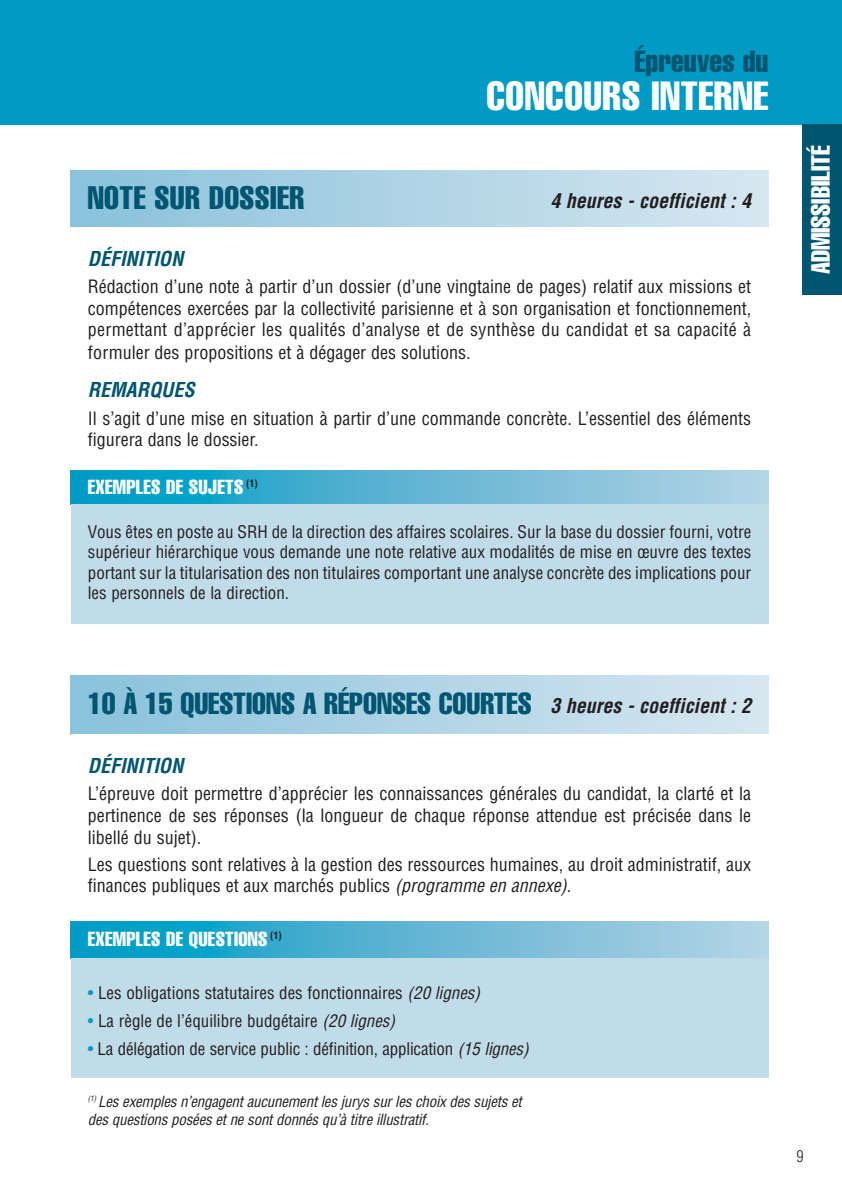
<style>
.page{position:relative;width:842px;height:1191px;background:#fff}
.page>*{position:absolute;margin:0;border:0;box-sizing:border-box;transform-origin:0 0}
.t1{font:extra-condensed 40px "Helvetica";letter-spacing:.015em;color:#fff}
.t2{font:extra-condensed 32px "Helvetica";letter-spacing:.015em;color:#005571}
.t3{font:extra-condensed 30px "Helvetica";color:#005571}
.t4{font:extra-condensed 26px "Helvetica";color:#fff}
.t5{font:extra-condensed 20px "Helvetica";letter-spacing:.015em;color:#fff}
.t6{font:italic 700 condensed 20px "Helvetica";color:#005571}
.t7{font:italic 700 condensed 20px "Helvetica";color:#231f20}
.t8{font:condensed 18px/21.6px "Helvetica";color:#231f20;text-align:justify}
.t9{font:condensed 17px/20.4px "Helvetica";color:#231f20;text-align:justify}
.t10{font:300 condensed 16px "Helvetica";color:#231f20}
.t11{font:italic condensed 15px/18px "Helvetica";color:#231f20}
.s1{font-weight:700;font-style:italic;font-stretch:condensed;font-size:20px;color:#231f20}
.s2{font-style:italic}
.s3{color:#009bc4}
</style>
<div class="page">
<div style="left:0;top:0;width:842px;height:125px;background:#009bc4"></div>
<div style="left:802px;top:125px;width:40px;height:170px;background:#005571"></div>
<div style="left:71px;top:170px;width:697px;height:57px;background:linear-gradient(to right,#89c2db,#d7e7f0)"></div>
<svg style="left:71px;top:471px;width:697px;height:34px;background:#5cb7d4"></svg>
<div style="left:71px;top:505px;width:697px;height:119px;background:#c1dce9"></div>
<div style="left:71px;top:675px;width:697px;height:59px;background:linear-gradient(to right,#89c2db,#d7e7f0)"></div>
<svg style="left:71px;top:921px;width:697px;height:37px;background:#59b6d4"></svg>
<div style="left:71px;top:958px;width:697px;height:119px;background:#c1dce9"></div>
<h3 class="t3" style="left:634px;top:51px;width:135px">Épreuves du</h3>
<h1 class="t1" style="left:486px;top:82px;width:283px">CONCOURS INTERNE</h1>
<h2 class="t2" style="left:88px;top:186px;width:218px">NOTE SUR DOSSIER</h2>
<p class="t7" style="left:550px;top:193px;width:206px">4 heures - coefficient : 4</p>
<p class="t6" style="left:88px;top:251px;width:101px">DÉFINITION</p>
<p class="t8" style="left:88px;top:277px;width:665px">Rédaction d’une note à partir d’un dossier (d’une vingtaine de pages) relatif aux missions et compétences exercées par la collectivité parisienne et à son organisation et fonctionnement, permettant d’apprécier les qualités d’analyse et de synthèse du candidat et sa capacité à formuler des propositions et à dégager des solutions.</p>
<p class="t6" style="left:88px;top:382px;width:112px">REMARQUES</p>
<p class="t8" style="left:88px;top:409px;width:665px">Il s’agit d’une mise en situation à partir d’une commande concrète. L’essentiel des éléments figurera dans le dossier.</p>
<p class="t5" style="left:88px;top:480px;width:171px">EXEMPLES DE SUJETS <sup>(1)</sup></p>
<p class="t9" style="left:88px;top:523px;width:665px">Vous êtes en poste au SRH de la direction des affaires scolaires. Sur la base du dossier fourni, votre supérieur hiérarchique vous demande une note relative aux modalités de mise en œuvre des textes portant sur la titularisation des non titulaires comportant une analyse concrète des implications pour les personnels de la direction.</p>
<h3 class="t4" style="left:811px;top:274px;width:131px;rotate:-90deg">ADMISSIBILITÉ</h3>
<h3 class="t3" style="left:88px;top:693px;width:669px">10 À 15 QUESTIONS A RÉPONSES COURTES <span class="s1">3 heures - coefficient : 2</span></h3>
<p class="t6" style="left:88px;top:758px;width:101px">DÉFINITION</p>
<p class="t8" style="left:88px;top:784px;width:665px">L’épreuve doit permettre d’apprécier les connaissances générales du candidat, la clarté et la pertinence de ses réponses (la longueur de chaque réponse attendue est précisée dans le libellé du sujet).</p>
<p class="t8" style="left:88px;top:855px;width:665px">Les questions sont relatives à la gestion des ressources humaines, au droit administratif, aux finances publiques et aux marchés publics <span class="s2">(programme en annexe)</span>.</p>
<p class="t5" style="left:88px;top:932px;width:196px">EXEMPLES DE QUESTIONS <sup>(1)</sup></p>
<p class="t9" style="left:88px;top:984px;width:397px"><span class="s3">•</span> Les obligations statutaires des fonctionnaires <span class="s2">(20 lignes)</span></p>
<p class="t9" style="left:88px;top:1012px;width:312px"><span class="s3">•</span> La règle de l’équilibre budgétaire <span class="s2">(20 lignes)</span></p>
<p class="t9" style="left:88px;top:1040px;width:446px"><span class="s3">•</span> La délégation de service public : définition, application <span class="s2">(15 lignes)</span></p>
<p class="t11" style="left:88px;top:1093px;width:438px"><sup>(1)</sup>Les exemples n’engagentaucunementles jurys surles choix des sujets et des questions posées etne sontdonnés qu’à titre illustratif.</p>
<p class="t10" style="left:797px;top:1150px;width:9px">9</p>
</div>
